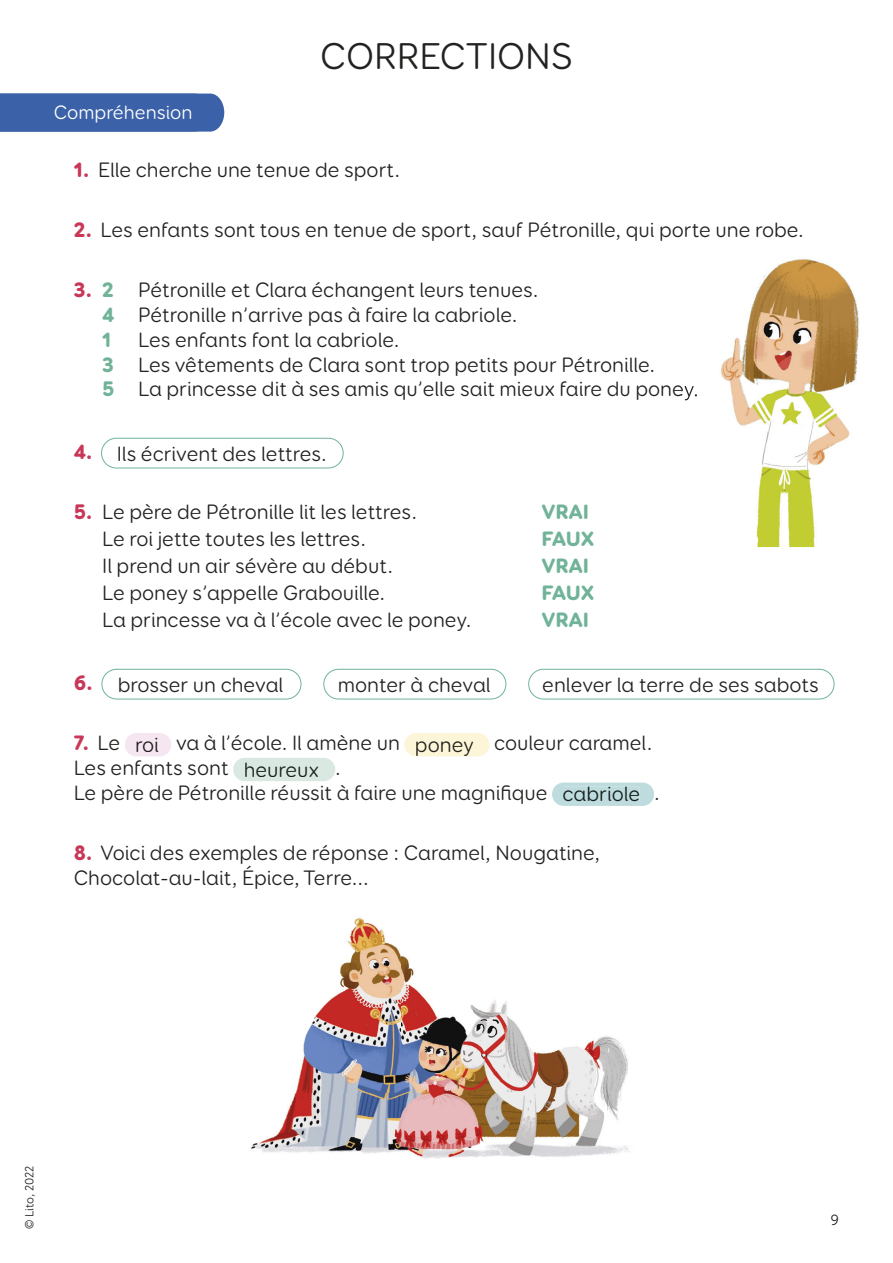
<style>
.page{position:relative;width:893px;height:1263px;background:#fff}
.page>*{position:absolute;margin:0;border:0;box-sizing:border-box;transform-origin:0 0}
.t1{font:37.5px "Booster Next FY";color:#222221}
.t2{font:21px/24.8px "Booster Next FY";color:#222221}
.t3{font:900 21px "Booster Next FY";letter-spacing:-.01em;color:#71b398}
.t4{font:19.5px "Booster Next FY";color:#fff}
.t5{font:15px "Booster Next FY";color:#222221}
.t6{font:12px "Booster Next FY";color:#222221}
.s1{font-weight:900;color:#c83757}
.s2{font-weight:900;color:#71b398}
.s3{color:#221e1f}
.s4{color:#22211b}
.s5{color:#1b201e}
.s6{color:#161e1e}
</style>
<div class="page">
<div style="left:101px;top:438px;width:243px;height:30px;border:1px solid #71b398;border-radius:15px"></div>
<div style="left:102px;top:669px;width:199px;height:30px;border:1px solid #71b398;border-radius:15px"></div>
<div style="left:323px;top:669px;width:183px;height:30px;border:1px solid #71b398;border-radius:15px"></div>
<div style="left:528px;top:669px;width:306px;height:30px;border:1px solid #71b398;border-radius:15px"></div>
<svg style="left:125px;top:733px;width:46px;height:23px"></svg>
<div style="left:137px;top:737px;width:21px;height:15px;background:#f6e6f1"></div>
<svg style="left:404px;top:733px;width:85px;height:23px"></svg>
<div style="left:417px;top:741px;width:56px;height:15px;background:#fcf5d7"></div>
<svg style="left:233px;top:758px;width:102px;height:23px"></svg>
<div style="left:245px;top:762px;width:73px;height:15px;background:#d9e9e1"></div>
<svg style="left:552px;top:782px;width:102px;height:24px"></svg>
<div style="left:563px;top:787px;width:76px;height:14px;background:#bedcde"></div>
<div style="left:0;top:94px;width:224px;height:38px;background:#3b61a8"></div>
<img style="left:251px;top:917px;width:379px;height:242px">
<img style="left:685px;top:259px;width:174px;height:288px">
<img style="left:681px;top:381px;width:16px;height:19px">
<p class="t4" style="left:54px;top:101px;width:140px">Compréhension</p>
<h1 class="t1" style="left:320px;top:34px;width:254px">CORRECTIONS</h1>
<p class="t2" style="left:74px;top:158px;width:328px"><span class="s1">1.</span> Elle cherche une tenue de sport.</p>
<p class="t2" style="left:74px;top:218px;width:732px"><span class="s1">2.</span> Les enfants sont tous en tenue de sport, sauf Pétronille, qui porte une robe.</p>
<p class="t2" style="left:102px;top:278px;width:438px;text-indent:-28px"><span class="s1">3.</span> <span class="s2">2</span> Pétronille et Clara échangent leurs tenues.<br><span class="s2">4</span> Pétronille n’arrive pas à faire la cabriole.<br><span class="s2">1</span></p>
<p class="t2" style="left:102px;top:327px;width:598px;text-indent:36px">Les enfants font la cabriole.<br><span class="s2">3</span> Les vêtements de Clara sont trop petits pour Pétronille.<br><span class="s2">5</span> La princesse dit à ses amis qu’elle sait mieux faire du poney.</p>
<p class="t2" style="left:74px;top:441px;width:255px"><span class="s1">4.</span> Ils écrivent des lettres.</p>
<p class="t2" style="left:74px;top:500px;width:345px"><span class="s1">5.</span> Le père de Pétronille lit les lettres.</p>
<p class="t3" style="left:541px;top:499px;width:49px">VRAI</p>
<p class="t2" style="left:102px;top:527px;width:265px">Le roi jette toutes les lettres.</p>
<p class="t3" style="left:541px;top:526px;width:54px">FAUX</p>
<p class="t2" style="left:102px;top:554px;width:292px">Il prend un air sévère au début.</p>
<p class="t3" style="left:541px;top:553px;width:49px">VRAI</p>
<p class="t2" style="left:102px;top:581px;width:285px">Le poney s’appelle Grabouille.</p>
<p class="t3" style="left:541px;top:580px;width:54px">FAUX</p>
<p class="t2" style="left:102px;top:608px;width:371px">La princesse va à l’école avec le poney.</p>
<p class="t3" style="left:541px;top:607px;width:49px">VRAI</p>
<p class="t2" style="left:74px;top:672px;width:211px"><span class="s1">6.</span> brosser un cheval</p>
<p class="t2" style="left:338px;top:672px;width:154px">monter à cheval</p>
<p class="t2" style="left:542px;top:672px;width:278px">enlever la terre de ses sabots</p>
<p class="t2" style="left:74px;top:731px;width:588px"><span class="s1">7.</span> Le <span class="s3">roi</span> va à l’école. Il amène un <span class="s4">poney</span> couleur caramel.<br>Les enfants sont <span class="s5">heureux</span> .<br>Le père de Pétronille réussit à faire une magnifique <span class="s6">cabriole</span> .</p>
<p class="t2" style="left:74px;top:840px;width:528px"><span class="s1">8.</span> Voici des exemples de réponse : Caramel, Nougatine,<br>Chocolat-au-lait, Épice, Terre...</p>
<p class="t6" style="left:22px;top:1229px;width:65px;rotate:-90deg">© Lito, 2022</p>
<p class="t5" style="left:830px;top:1211px;width:10px">9</p>
</div>
